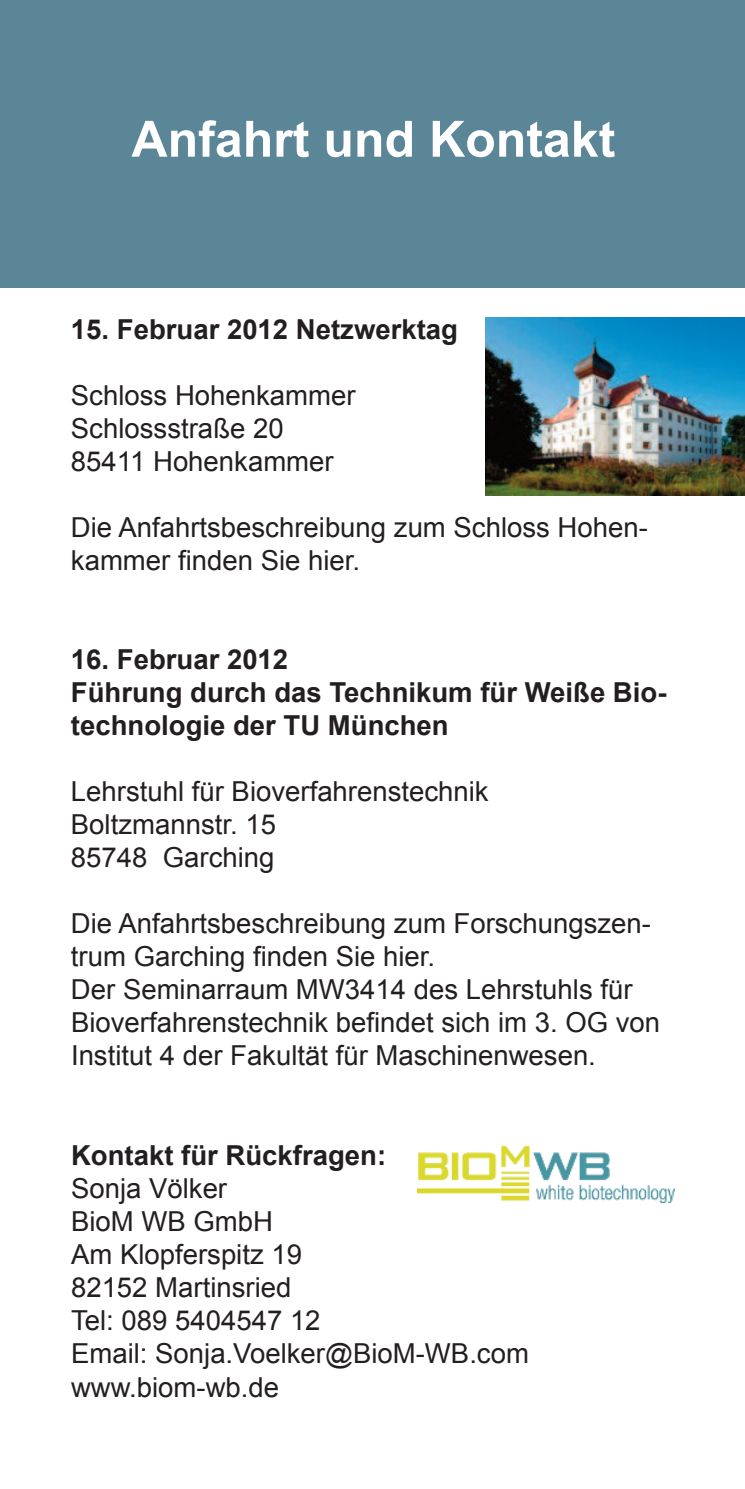
<style>
.page{position:relative;width:745px;height:1489px;background:#fff}
.page>*{position:absolute;margin:0;border:0;box-sizing:border-box;transform-origin:0 0}
.t1{font:700 50px "Arial";color:#fff}
.t2{font:27.5px/33px "Arial";color:#231f20}
.t3{font:700 27.5px/33px "Arial";color:#231f20}
</style>
<div class="page">
<div style="left:0;top:0;width:744px;height:287px;background:#5a8697"></div>
<img style="left:485px;top:317px;width:259px;height:178px">
<img style="left:417px;top:1145px;width:256px;height:57px">
<h1 class="t1" style="left:131px;top:111px;width:485px">Anfahrt und Kontakt</h1>
<p class="t3" style="left:71px;top:313px;width:388px">15. Februar 2012 Netzwerktag</p>
<p class="t2" style="left:71px;top:379px;width:286px">Schloss Hohenkammer<br>Schlossstraße 20<br>85411 Hohenkammer</p>
<p class="t2" style="left:71px;top:511px;width:578px">Die Anfahrtsbeschreibung zum Schloss Hohen&shy;kammer finden Sie hier.</p>
<p class="t3" style="left:71px;top:643px;width:595px">16. Februar 2012<br>Führung durch das Technikum für Weiße Bio&shy;technologie der TU München</p>
<p class="t2" style="left:71px;top:775px;width:419px">Lehrstuhl für Bioverfahrenstechnik<br>Boltzmannstr. 15<br>85748 Garching</p>
<p class="t2" style="left:71px;top:907px;width:590px">Die Anfahrtsbeschreibung zum Forschungszen&shy;trum Garching finden Sie hier.<br>Der Seminarraum MW3414 des Lehrstuhls für Bioverfahrenstechnik befindet sich im 3. OG von Institut 4 der Fakultät für Maschinenwesen.</p>
<p class="t3" style="left:71px;top:1138px;width:316px">Kontakt für Rückfragen:</p>
<p class="t2" style="left:71px;top:1171px;width:459px">Sonja Völker<br>BioM WB GmbH<br>Am Klopferspitz 19<br>82152 Martinsried<br>Tel: 089 5404547 12<br>Email: Sonja.Voelker@BioM-WB.com www.biom-wb.de</p>
</div>
